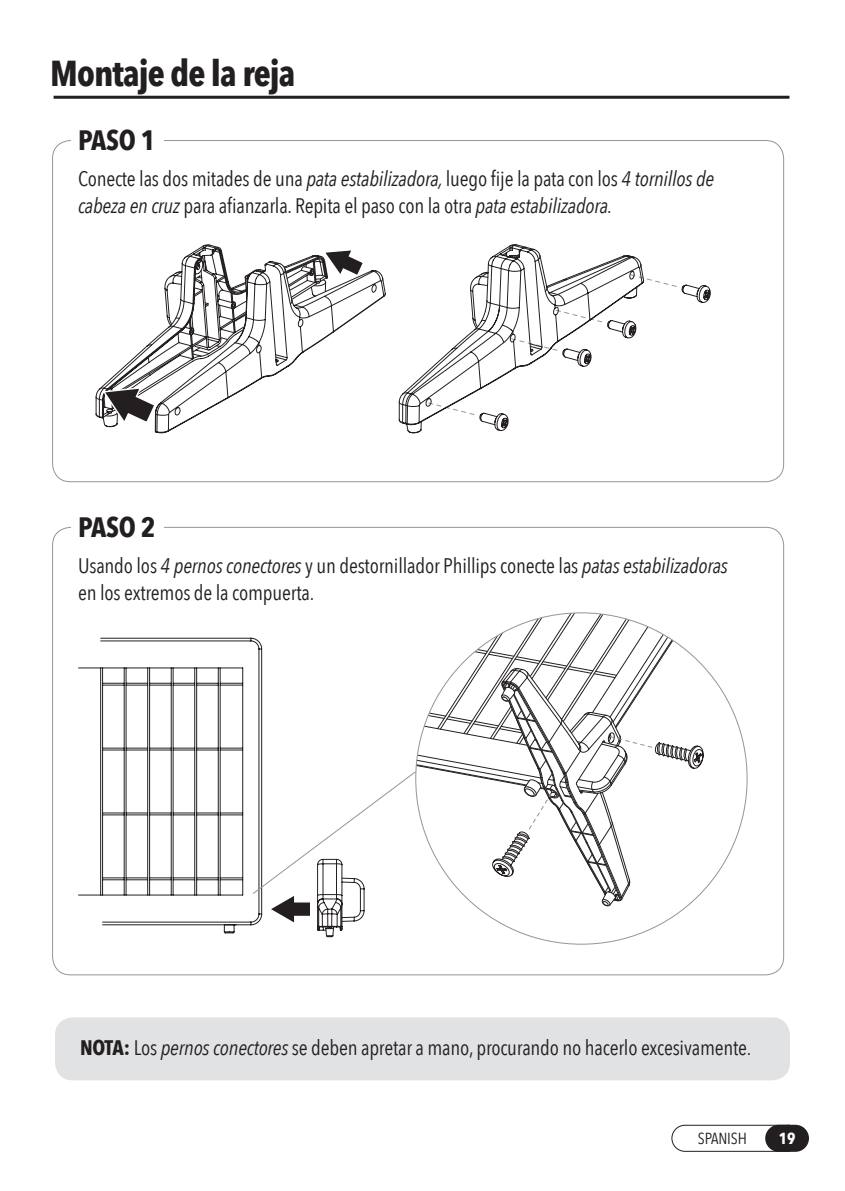
<style>
.page{position:relative;width:845px;height:1191px;background:#fff}
.page>*{position:absolute;margin:0;border:0;box-sizing:border-box;transform-origin:0 0}
.t1{font:700 36px "Avenir Next Condensed";letter-spacing:-.025em;color:#231f20}
.Body__0625_space_aft{font:700 28px "Avenir Next Condensed";letter-spacing:-.01em;color:#231f20}
.Body__0625_space_aft-2{font:21px/27px "Avenir Next Condensed";letter-spacing:-.01em;color:#231f20}
.t2{font:16px "Avenir Next Condensed";letter-spacing:-.01em;color:#231f20}
.t3{font:700 16px "Avenir Next Condensed";color:#fff}
.s1{font-style:italic}
.s2{font-weight:700}
</style>
<div class="page">
<svg style="left:78px;top:637px;width:174px;height:297px"></svg>
<svg style="left:252px;top:613px;width:452px;height:324px"></svg>
<div style="left:660px;top:743px;width:5px;height:13px;border:1px solid #231f20"></div>
<div style="left:656px;top:742px;width:4px;height:13px;border:1px solid #231f20"></div>
<svg style="left:95px;top:244px;width:289px;height:189px"></svg>
<svg style="left:166px;top:248px;width:199px;height:92px"></svg>
<svg style="left:101px;top:386px;width:56px;height:39px"></svg>
<svg style="left:644px;top:278px;width:67px;height:25px"></svg>
<svg style="left:398px;top:244px;width:245px;height:188px"></svg>
<svg style="left:671px;top:1124px;width:138px;height:28px"></svg>
<hr style="left:54px;top:96px;width:735px;height:3px;background:#231f20">
<div style="left:55px;top:1017px;width:735px;height:63px;background:#e1e2e4;border-radius:18px"></div>
<p class="t1" style="left:50px;top:51px;width:247px">Montaje de la reja</p>
<p class="Body__0625_space_aft" style="left:78px;top:123px;width:79px">PASO 1</p>
<p class="Body__0625_space_aft-2" style="left:78px;top:165px;width:637px">Conecte las dos mitades de una <span class="s1">pata estabilizadora,</span> luego fije la pata con los <span class="s1">4 tornillos de cabeza en cruz</span> para afianzarla. Repita el paso con la otra <span class="s1">pata estabilizadora.</span></p>
<p class="Body__0625_space_aft" style="left:78px;top:510px;width:79px">PASO 2</p>
<p class="Body__0625_space_aft-2" style="left:78px;top:551px;width:651px">Usando los <span class="s1">4 pernos conectores</span> y un destornillador Phillips conecte las <span class="s1">patas estabilizadoras </span>en los extremos de la compuerta.</p>
<p class="Body__0625_space_aft-2" style="left:80px;top:1033px;width:673px"><span class="s2">NOTA:</span> Los <span class="s1">pernos conectores</span> se deben apretar a mano, procurando no hacerlo excesivamente.</p>
<p class="t2" style="left:698px;top:1125px;width:50px">SPANISH</p>
<p class="t3" style="left:779px;top:1128px;width:18px">19</p>
</div>
